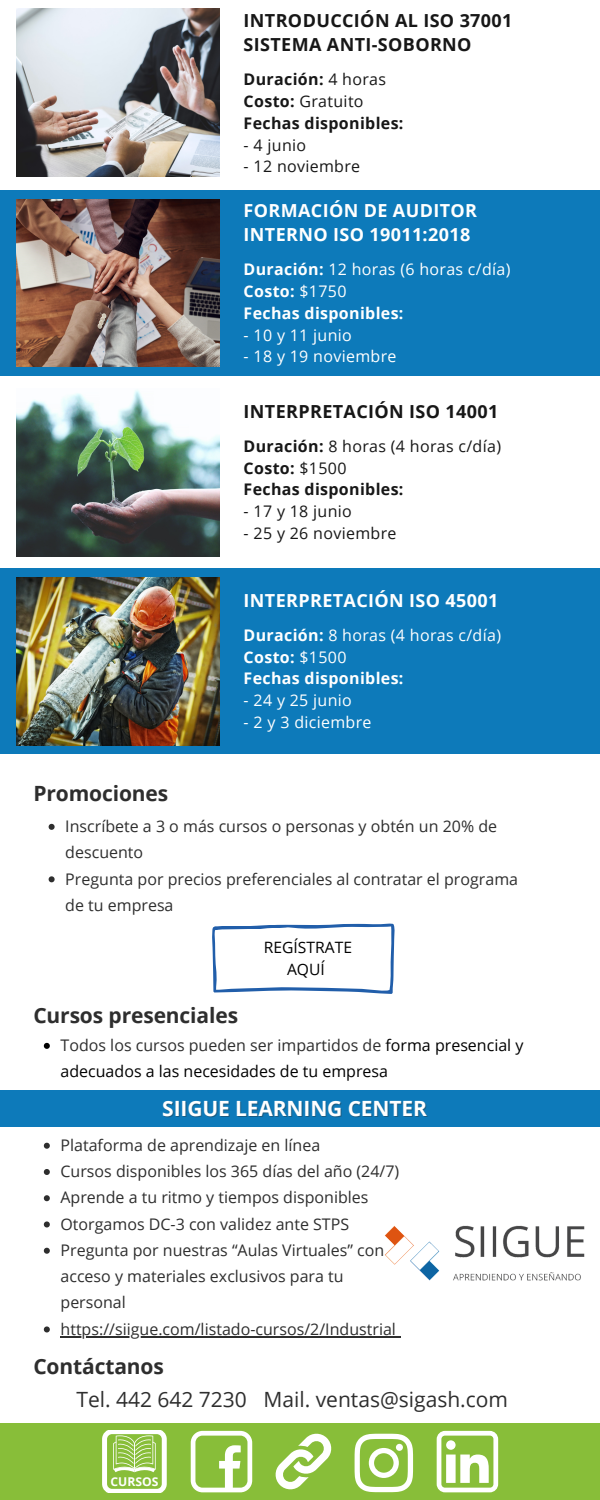
<style>
.page{position:relative;width:600px;height:1500px;background:#fff}
.page>*{position:absolute;margin:0;border:0;box-sizing:border-box;transform-origin:0 0}
.t1{font:700 21px "Open Sans";letter-spacing:-.005em;color:#2e2e2e}
.t2{font:21px "Open Sans";color:#2e2e2e}
.t3{font:700 21px "Open Sans";letter-spacing:-.005em;color:#fff}
.t4{font:700 18px/24.8px "Open Sans";letter-spacing:.02em;color:#171717}
.t5{font:700 18px/24.8px "Open Sans";letter-spacing:.02em;color:#fff}
.t6{font:16px/26.2px "Open Sans";color:#2e2e2e}
.t7{font:16px "Open Sans";letter-spacing:.02em;color:#fff}
.t8{font:16px "Open Sans";letter-spacing:.02em;color:#171717}
.t9{font:16px/26.2px "Open Sans";color:#000}
.t10{font:700 16px "Open Sans";letter-spacing:.02em;color:#171717}
.t11{font:700 16px "Open Sans";letter-spacing:.02em;color:#fff}
.t12{font:15.6px/21.9px "Open Sans";color:#000;text-align:center}
.t13{font:700 12.1px "Open Sans";color:#fff}
.s1{font-weight:400}
.s2{font-weight:700}
.s3{color:#2e2e2e}
</style>
<div class="page">
<div style="left:0;top:190px;width:600px;height:186px;background:#0d7aba"></div>
<div style="left:0;top:568px;width:600px;height:186px;background:#0d7aba"></div>
<img style="left:16px;top:577px;width:204px;height:168px">
<img style="left:16px;top:389px;width:204px;height:167px">
<img style="left:16px;top:199px;width:204px;height:168px">
<img style="left:16px;top:8px;width:204px;height:168px">
<div style="left:0;top:1090px;width:600px;height:37px;background:#0d7aba"></div>
<svg style="left:44px;top:1143px;width:6px;height:6px"></svg>
<svg style="left:44px;top:1169px;width:6px;height:6px"></svg>
<svg style="left:44px;top:1195px;width:6px;height:6px"></svg>
<svg style="left:44px;top:1221px;width:6px;height:6px"></svg>
<svg style="left:44px;top:1248px;width:6px;height:6px"></svg>
<svg style="left:44px;top:1326px;width:6px;height:6px"></svg>
<hr style="left:61px;top:1336px;width:335px;height:2px;background:#2e2e2e">
<svg style="left:212px;top:924px;width:183px;height:69px"></svg>
<svg style="left:49px;top:824px;width:6px;height:6px"></svg>
<svg style="left:49px;top:876px;width:6px;height:6px"></svg>
<img style="left:384px;top:1225px;width:201px;height:56px">
<svg style="left:44px;top:1043px;width:6px;height:6px"></svg>
<div style="left:0;top:1423px;width:600px;height:77px;background:#88be39"></div>
<svg style="left:437px;top:1431px;width:61px;height:61px"></svg>
<svg style="left:191px;top:1431px;width:61px;height:61px"></svg>
<svg style="left:355px;top:1434px;width:58px;height:58px"></svg>
<div style="left:396px;top:1444px;width:7px;height:7px;background:#fff;border-radius:50%"></div>
<svg style="left:275px;top:1433px;width:57px;height:57px"></svg>
<svg style="left:102px;top:1431px;width:65px;height:61px"></svg>
<p class="t4" style="left:244px;top:7px;width:270px">INTRODUCCIÓN AL ISO 37001<br>SISTEMA ANTI-SOBORNO</p>
<p class="t10" style="left:244px;top:68px;width:144px">Duración: <span class="s1">4 horas</span></p>
<p class="t8" style="left:244px;top:90px;width:121px"><span class="s2">Costo:</span> Gratuito</p>
<p class="t10" style="left:244px;top:112px;width:161px">Fechas disponibles:</p>
<p class="t8" style="left:244px;top:134px;width:64px">- 4 junio</p>
<p class="t8" style="left:244px;top:155px;width:118px">- 12 noviembre</p>
<p class="t5" style="left:244px;top:197px;width:235px">FORMACIÓN DE AUDITOR<br>INTERNO ISO 19011:2018</p>
<p class="t7" style="left:244px;top:258px;width:268px"><span class="s2">Duración:</span> 12 horas (6 horas c/día)</p>
<p class="t11" style="left:244px;top:280px;width:104px">Costo: <span class="s1">$1750</span></p>
<p class="t11" style="left:244px;top:302px;width:161px">Fechas disponibles:</p>
<p class="t7" style="left:244px;top:324px;width:110px">- 10 y 11 junio</p>
<p class="t7" style="left:244px;top:345px;width:154px">- 18 y 19 noviembre</p>
<p class="t4" style="left:244px;top:399px;width:256px">INTERPRETACIÓN ISO 14001</p>
<p class="t8" style="left:244px;top:435px;width:259px"><span class="s2">Duración:</span> 8 horas (4 horas c/día)</p>
<p class="t10" style="left:244px;top:456px;width:104px">Costo: <span class="s1">$1500</span></p>
<p class="t10" style="left:244px;top:478px;width:161px">Fechas disponibles:</p>
<p class="t8" style="left:244px;top:500px;width:110px">- 17 y 18 junio</p>
<p class="t8" style="left:244px;top:522px;width:154px">- 25 y 26 noviembre</p>
<p class="t1" style="left:33px;top:778px;width:136px">Promociones</p>
<p class="t5" style="left:244px;top:588px;width:256px">INTERPRETACIÓN ISO 45001</p>
<p class="t7" style="left:244px;top:624px;width:259px"><span class="s2">Duración:</span> 8 horas (4 horas c/día)</p>
<p class="t11" style="left:244px;top:645px;width:104px">Costo: <span class="s1">$1500</span></p>
<p class="t11" style="left:244px;top:667px;width:161px">Fechas disponibles:</p>
<p class="t7" style="left:244px;top:689px;width:110px">- 24 y 25 junio</p>
<p class="t7" style="left:244px;top:711px;width:129px">- 2 y 3 diciembre</p>
<p class="t6" style="left:65px;top:813px;width:433px">Inscríbete a 3 o más cursos o personas y obtén un 20% de descuento</p>
<p class="t6" style="left:65px;top:865px;width:454px">Pregunta por precios preferenciales al contratar el programa de tu empresa</p>
<p class="t1" style="left:33px;top:1001px;width:206px">Cursos presenciales</p>
<p class="t12" style="left:264px;top:936px;width:90px">REGÍSTRATE<br>AQUÍ</p>
<p class="t9" style="left:61px;top:1032px;width:465px"><span class="s3">Todos los cursos pueden ser impartidos de</span> forma presencial y adecuados a las necesidades de tu empresa</p>
<p class="t3" style="left:162px;top:1094px;width:266px">SIIGUE LEARNING CENTER</p>
<p class="t6" style="left:61px;top:1132px;width:261px">Plataforma de aprendizaje en línea</p>
<p class="t6" style="left:61px;top:1158px;width:340px">Cursos disponibles los 365 días del año (24/7)</p>
<p class="t6" style="left:61px;top:1184px;width:310px">Aprende a tu ritmo y tiempos disponibles</p>
<p class="t6" style="left:61px;top:1210px;width:290px">Otorgamos DC-3 con validez ante STPS</p>
<p class="t6" style="left:61px;top:1237px;width:325px">Pregunta por nuestras “Aulas Virtuales” con acceso y materiales exclusivos para tu personal</p>
<p class="t6" style="left:61px;top:1315px;width:337px">https://siigue.com/listado-cursos/2/Industrial</p>
<p class="t1" style="left:33px;top:1351px;width:132px">Contáctanos</p>
<p class="t2" style="left:76px;top:1384px;width:433px">Tel. 442 642 7230 Mail. ventas@sigash.com</p>
<p class="t13" style="left:110px;top:1473px;width:49px">CURSOS</p>
</div>
